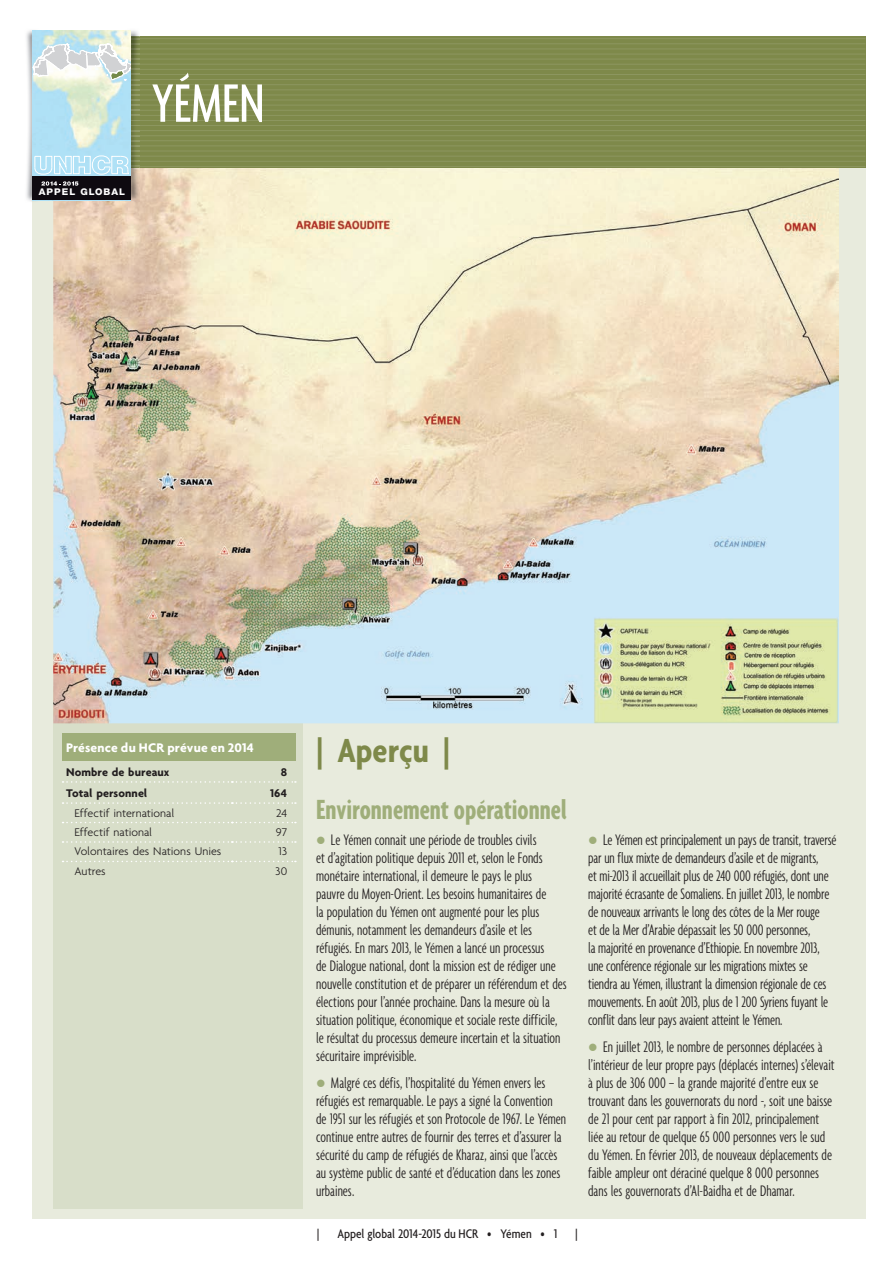
<style>
.page{position:relative;width:893px;height:1263px;background:#fff}
.page>*{position:absolute;margin:0;border:0;box-sizing:border-box;transform-origin:0 0}
.t1{font:500 extra-condensed 58.5px "Agenda";color:#fff}
.t2{font:700 condensed 36px "Agenda";color:#7e894a}
.t3{font:700 extra-condensed 30px "Agenda";color:#9fae7a}
.t4{font:300 extra-condensed 16.5px/18px "Agenda";letter-spacing:-.005em;color:#231f20}
.t5{font:500 condensed 13.5px "Agenda";letter-spacing:-.005em;color:#231f20}
.t6{font:700 13.5px "Agenda";letter-spacing:.015em;color:#fff}
.t7{font:300 12px "Agenda";letter-spacing:-.005em;color:#231f20}
.t8{font:700 12px "Agenda";letter-spacing:.005em;color:#231f20}
.t9{font:800 9.3px "Helvetica Neue";letter-spacing:.1em;color:#fff}
.s1{color:#9fae7a}
</style>
<div class="page">
<div style="left:32px;top:36px;width:833px;height:1182px;background:#e8ebdd"></div>
<div style="left:53px;top:686px;width:250px;height:523px;background:#d8dec9"></div>
<img style="left:53px;top:197px;width:786px;height:526px">
<img style="left:26px;top:30px;width:14px;height:172px">
<img style="left:32px;top:200px;width:8px;height:2px">
<img style="left:125px;top:30px;width:15px;height:172px">
<div style="left:32px;top:177px;width:99px;height:23px;background:#0e0a10"></div>
<svg style="left:32px;top:33px;width:833px;height:164px;background:#9aa474"></svg>
<div style="left:62px;top:733px;width:234px;height:28px;background:#9fae7a"></div>
<svg style="left:63px;top:781px;width:233px;height:2px"></svg>
<svg style="left:63px;top:802px;width:233px;height:2px"></svg>
<svg style="left:63px;top:822px;width:233px;height:1px"></svg>
<svg style="left:63px;top:841px;width:233px;height:2px"></svg>
<svg style="left:63px;top:861px;width:233px;height:1px"></svg>
<p class="t9" style="left:39px;top:186px;width:88px">APPEL GLOBAL</p>
<h1 class="t1" style="left:152px;top:71px;width:114px">YÉMEN</h1>
<p class="t6" style="left:66px;top:740px;width:189px">Présence du HCR prévue en 2014</p>
<p class="t8" style="left:66px;top:765px;width:105px">Nombre de bureaux</p>
<p class="t8" style="left:281px;top:765px;width:8px">8</p>
<p class="t8" style="left:66px;top:786px;width:83px">Total personnel</p>
<p class="t8" style="left:270px;top:786px;width:19px">164</p>
<p class="t7" style="left:75px;top:806px;width:101px">Effectif international</p>
<p class="t7" style="left:276px;top:806px;width:12px">24</p>
<p class="t7" style="left:75px;top:825px;width:79px">Effectif national</p>
<p class="t7" style="left:276px;top:825px;width:13px">97</p>
<p class="t7" style="left:75px;top:844px;width:148px">Volontaires des Nations Unies</p>
<p class="t7" style="left:279px;top:844px;width:10px">13</p>
<p class="t7" style="left:75px;top:864px;width:33px">Autres</p>
<p class="t7" style="left:275px;top:864px;width:13px">30</p>
<h2 class="t2" style="left:316px;top:729px;width:136px">| Aperçu |</h2>
<h3 class="t3" style="left:316px;top:792px;width:252px">Environnement opérationnel</h3>
<p class="t4" style="left:316px;top:831px;width:252px"><span class="s1">●</span> Le Yémen connait une période de troubles civils<br>et d’agitation politique depuis 2011 et, selon le Fonds monétaire international, il demeure le pays le plus<br>pauvre du Moyen-Orient. Les besoins humanitaires de<br>la population du Yémen ont augmenté pour les plus démunis, notamment les demandeurs d’asile et les réfugiés. En mars 2013, le Yémen a lancé un processus<br>de Dialogue national, dont la mission est de rédiger une nouvelle constitution et de préparer un référendum et des élections pour l’année prochaine. Dans la mesure où la situation politique, économique et sociale reste difficile, le résultat du processus demeure incertain et la situation sécuritaire imprévisible.</p>
<p class="t4" style="left:316px;top:1073px;width:251px"><span class="s1">●</span> Malgré ces défis, l’hospitalité du Yémen envers les réfugiés est remarquable. Le pays a signé la Convention de 1951 sur les réfugiés et son Protocole de 1967. Le Yémen continue entre autres de fournir des terres et d’assurer la sécurité du camp de réfugiés de Kharaz, ainsi que l’accès au système public de santé et d’éducation dans les zones urbaines.</p>
<p class="t4" style="left:588px;top:831px;width:250px"><span class="s1">●</span> Le Yémen est principalement un pays de transit, traversé par un flux mixte de demandeurs d’asile et de migrants,<br>et mi-2013 il accueillait plus de 240 000 réfugiés, dont une majorité écrasante de Somaliens. En juillet 2013, le nombre de nouveaux arrivants le long des côtes de la Mer rouge<br>et de la Mer d’Arabie dépassait les 50 000 personnes,<br>la majorité en provenance d’Ethiopie. En novembre 2013, une conférence régionale sur les migrations mixtes se tiendra au Yémen, illustrant la dimension régionale de ces mouvements. En août 2013, plus de 1 200 Syriens fuyant le conflit dans leur pays avaient atteint le Yémen.</p>
<p class="t4" style="left:588px;top:1037px;width:248px"><span class="s1">●</span> En juillet 2013, le nombre de personnes déplacées à l’intérieur de leur propre pays (déplacés internes) s’élevait à plus de 306 000 – la grande majorité d’entre eux se trouvant dans les gouvernorats du nord -, soit une baisse de 21 pour cent par rapport à fin 2012, principalement liée au retour de quelque 65 000 personnes vers le sud du Yémen. En février 2013, de nouveaux déplacements de faible ampleur ont déraciné quelque 8 000 personnes dans les gouvernorats d’Al-Baidha et de Dhamar.</p>
<p class="t5" style="left:317px;top:1225px;width:4px">|</p>
<p class="t5" style="left:337px;top:1225px;width:221px">Appel global 2014-2015 du HCR • Yémen • 1</p>
<p class="t5" style="left:575px;top:1225px;width:4px">|</p>
</div>
